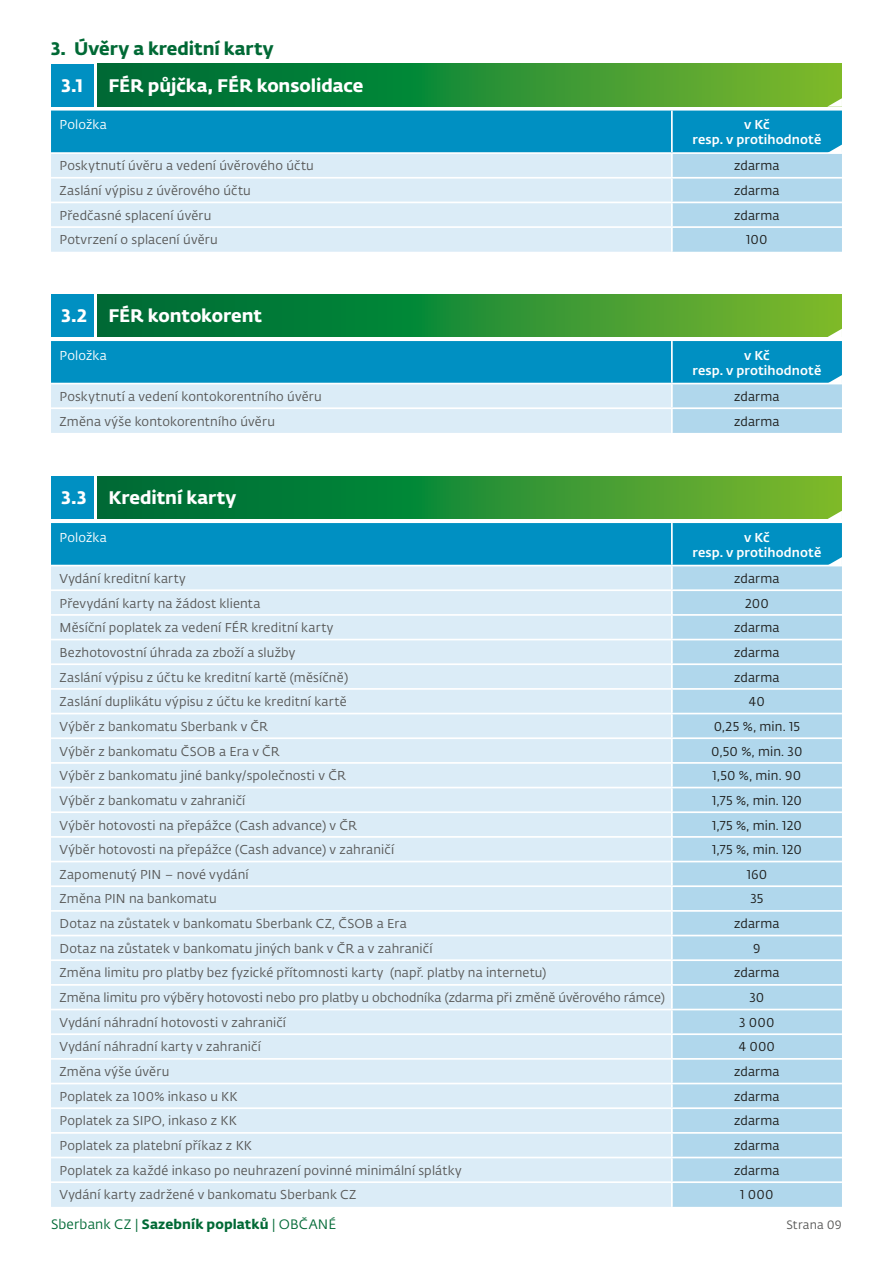
<style>
.page{position:relative;width:893px;height:1263px;background:#fff}
.page>*{position:absolute;margin:0;border:0;box-sizing:border-box;transform-origin:0 0}
.t1{font:18px "Fedra Sans Pro Bold LF";letter-spacing:-.005em;color:#fff}
.t2{font:18px "Fedra Sans Pro Bold LF";letter-spacing:-.005em;color:#006935}
.t3{font:13.5px "Fedra Sans Pro Book LF";letter-spacing:.01em;color:#006935}
.t4{font:12.75px "Fedra Sans Pro Book LF";letter-spacing:.01em;color:#575756}
.t5{font:12.75px "Fedra Sans Pro Book LF";letter-spacing:.01em;color:#1d1d1b}
.t6{font:12.75px/15.3px "Fedra Sans Pro Medium LF";letter-spacing:.01em;color:#fff;text-align:center}
.t7{font:12.75px "Fedra Sans Pro Book LF";letter-spacing:.01em;color:#fff}
.t8{font:12px "Fedra Sans Pro Book LF";letter-spacing:.015em;color:#575756}
.s1{font-family:"Fedra Sans Pro Bold LF"}
</style>
<div class="page">
<svg style="left:98px;top:64px;width:744px;height:34px;background:#2a8f33"></svg>
<svg style="left:98px;top:294px;width:744px;height:35px;background:#2a8f33"></svg>
<div style="left:51px;top:64px;width:43px;height:42px;background:#0090c2"></div>
<div style="left:51px;top:294px;width:43px;height:43px;background:#0090c2"></div>
<svg style="left:51px;top:98px;width:791px;height:154px;background:#92ccdd"></svg>
<svg style="left:51px;top:329px;width:791px;height:104px;background:#74bfd3"></svg>
<svg style="left:98px;top:476px;width:744px;height:35px;background:#2a8f33"></svg>
<div style="left:51px;top:476px;width:43px;height:43px;background:#0090c2"></div>
<div style="left:51px;top:566px;width:620px;height:641px;background:#dbecf7"></div>
<div style="left:673px;top:566px;width:169px;height:641px;background:#b0d7ec"></div>
<hr style="left:51px;top:589px;width:621px;height:2px;background:#fff">
<hr style="left:672px;top:589px;width:170px;height:2px;background:#fff">
<hr style="left:51px;top:614px;width:621px;height:2px;background:#fff">
<hr style="left:672px;top:614px;width:170px;height:2px;background:#fff">
<hr style="left:51px;top:639px;width:621px;height:1px;background:#fff">
<hr style="left:672px;top:639px;width:170px;height:1px;background:#fff">
<hr style="left:51px;top:663px;width:621px;height:2px;background:#fff">
<hr style="left:672px;top:663px;width:170px;height:2px;background:#fff">
<hr style="left:51px;top:688px;width:621px;height:2px;background:#fff">
<hr style="left:672px;top:688px;width:170px;height:2px;background:#fff">
<hr style="left:51px;top:713px;width:621px;height:1px;background:#fff">
<hr style="left:672px;top:713px;width:170px;height:1px;background:#fff">
<hr style="left:51px;top:737px;width:621px;height:2px;background:#fff">
<hr style="left:672px;top:737px;width:170px;height:2px;background:#fff">
<hr style="left:51px;top:762px;width:621px;height:2px;background:#fff">
<hr style="left:672px;top:762px;width:170px;height:2px;background:#fff">
<hr style="left:51px;top:787px;width:621px;height:1px;background:#fff">
<hr style="left:672px;top:787px;width:170px;height:1px;background:#fff">
<hr style="left:51px;top:811px;width:621px;height:2px;background:#fff">
<hr style="left:672px;top:811px;width:170px;height:2px;background:#fff">
<hr style="left:51px;top:836px;width:621px;height:2px;background:#fff">
<hr style="left:672px;top:836px;width:170px;height:2px;background:#fff">
<hr style="left:51px;top:861px;width:621px;height:1px;background:#fff">
<hr style="left:672px;top:861px;width:170px;height:1px;background:#fff">
<hr style="left:51px;top:885px;width:621px;height:2px;background:#fff">
<hr style="left:672px;top:885px;width:170px;height:2px;background:#fff">
<hr style="left:51px;top:910px;width:621px;height:2px;background:#fff">
<hr style="left:672px;top:910px;width:170px;height:2px;background:#fff">
<hr style="left:51px;top:935px;width:621px;height:1px;background:#fff">
<hr style="left:672px;top:935px;width:170px;height:1px;background:#fff">
<hr style="left:51px;top:959px;width:621px;height:2px;background:#fff">
<hr style="left:672px;top:959px;width:170px;height:2px;background:#fff">
<hr style="left:51px;top:984px;width:621px;height:2px;background:#fff">
<hr style="left:672px;top:984px;width:170px;height:2px;background:#fff">
<hr style="left:51px;top:1009px;width:621px;height:1px;background:#fff">
<hr style="left:672px;top:1009px;width:170px;height:1px;background:#fff">
<hr style="left:51px;top:1033px;width:621px;height:2px;background:#fff">
<hr style="left:672px;top:1033px;width:170px;height:2px;background:#fff">
<hr style="left:51px;top:1058px;width:621px;height:2px;background:#fff">
<hr style="left:672px;top:1058px;width:170px;height:2px;background:#fff">
<hr style="left:51px;top:1083px;width:621px;height:1px;background:#fff">
<hr style="left:672px;top:1083px;width:170px;height:1px;background:#fff">
<hr style="left:51px;top:1107px;width:621px;height:2px;background:#fff">
<hr style="left:672px;top:1107px;width:170px;height:2px;background:#fff">
<hr style="left:51px;top:1132px;width:621px;height:2px;background:#fff">
<hr style="left:672px;top:1132px;width:170px;height:2px;background:#fff">
<hr style="left:51px;top:1157px;width:621px;height:1px;background:#fff">
<hr style="left:672px;top:1157px;width:170px;height:1px;background:#fff">
<hr style="left:51px;top:1181px;width:621px;height:2px;background:#fff">
<hr style="left:672px;top:1181px;width:170px;height:2px;background:#fff">
<svg style="left:51px;top:511px;width:791px;height:55px;background:#1f9bb4"></svg>
<h1 class="t2" style="left:51px;top:35px;width:224px">3. Úvěry a kreditní karty</h1>
<h1 class="t1" style="left:62px;top:71px;width:23px">3.1</h1>
<h1 class="t1" style="left:108px;top:71px;width:256px">FÉR půjčka, FÉR konsolidace</h1>
<p class="t7" style="left:60px;top:116px;width:49px">Položka</p>
<p class="t6" style="left:692px;top:116px;width:130px">v Kč<br>resp. v protihodnotě</p>
<p class="t4" style="left:60px;top:157px;width:256px">Poskytnutí úvěru a vedení úvěrového účtu</p>
<p class="t5" style="left:734px;top:157px;width:47px">zdarma</p>
<p class="t4" style="left:60px;top:182px;width:193px">Zaslání výpisu z úvěrového účtu</p>
<p class="t5" style="left:734px;top:182px;width:47px">zdarma</p>
<p class="t4" style="left:60px;top:206px;width:153px">Předčasné splacení úvěru</p>
<p class="t5" style="left:734px;top:206px;width:47px">zdarma</p>
<p class="t4" style="left:60px;top:231px;width:160px">Potvrzení o splacení úvěru</p>
<p class="t5" style="left:746px;top:231px;width:23px">100</p>
<h1 class="t1" style="left:62px;top:301px;width:202px">3.2 FÉR kontokorent</h1>
<p class="t7" style="left:60px;top:346px;width:49px">Položka</p>
<p class="t6" style="left:692px;top:347px;width:130px">v Kč<br>resp. v protihodnotě</p>
<p class="t4" style="left:60px;top:387px;width:264px">Poskytnutí a vedení kontokorentního úvěru</p>
<p class="t5" style="left:734px;top:387px;width:47px">zdarma</p>
<p class="t4" style="left:60px;top:412px;width:217px">Změna výše kontokorentního úvěru</p>
<p class="t5" style="left:734px;top:412px;width:47px">zdarma</p>
<h1 class="t1" style="left:62px;top:483px;width:176px">3.3 Kreditní karty</h1>
<p class="t7" style="left:60px;top:528px;width:49px">Položka</p>
<p class="t6" style="left:692px;top:529px;width:130px">v Kč<br>resp. v protihodnotě</p>
<p class="t4" style="left:60px;top:569px;width:128px">Vydání kreditní karty</p>
<p class="t5" style="left:734px;top:569px;width:47px">zdarma</p>
<p class="t4" style="left:60px;top:594px;width:202px">Převydání karty na žádost klienta</p>
<p class="t5" style="left:745px;top:594px;width:25px">200</p>
<p class="t4" style="left:60px;top:619px;width:275px">Měsíční poplatek za vedení FÉR kreditní karty</p>
<p class="t5" style="left:734px;top:619px;width:47px">zdarma</p>
<p class="t4" style="left:60px;top:643px;width:237px">Bezhotovostní úhrada za zboží a služby</p>
<p class="t5" style="left:734px;top:643px;width:47px">zdarma</p>
<p class="t4" style="left:60px;top:668px;width:290px">Zaslání výpisu z účtu ke kreditní kartě (měsíčně)</p>
<p class="t5" style="left:734px;top:668px;width:47px">zdarma</p>
<p class="t4" style="left:60px;top:693px;width:289px">Zaslání duplikátu výpisu z účtu ke kreditní kartě</p>
<p class="t5" style="left:749px;top:693px;width:18px">40</p>
<p class="t4" style="left:60px;top:717px;width:210px">Výběr z bankomatu Sberbank v ČR</p>
<p class="t5" style="left:714px;top:717px;width:88px">0,25 %, min. 15</p>
<p class="t4" style="left:60px;top:742px;width:222px">Výběr z bankomatu ČSOB a Era v ČR</p>
<p class="t5" style="left:711px;top:742px;width:93px">0,50 %, min. 30</p>
<p class="t4" style="left:60px;top:767px;width:288px">Výběr z bankomatu jiné banky/společnosti v ČR</p>
<p class="t5" style="left:713px;top:767px;width:90px">1,50 %, min. 90</p>
<p class="t4" style="left:60px;top:791px;width:187px">Výběr z bankomatu v zahraničí</p>
<p class="t5" style="left:712px;top:791px;width:91px">1,75 %, min. 120</p>
<p class="t4" style="left:60px;top:816px;width:299px">Výběr hotovosti na přepážce (Cash advance) v ČR</p>
<p class="t5" style="left:712px;top:816px;width:91px">1,75 %, min. 120</p>
<p class="t4" style="left:60px;top:841px;width:336px">Výběr hotovosti na přepážce (Cash advance) v zahraničí</p>
<p class="t5" style="left:712px;top:841px;width:91px">1,75 %, min. 120</p>
<p class="t4" style="left:60px;top:865px;width:191px">Zapomenutý PIN – nové vydání</p>
<p class="t5" style="left:747px;top:865px;width:22px">160</p>
<p class="t4" style="left:60px;top:890px;width:159px">Změna PIN na bankomatu</p>
<p class="t5" style="left:750px;top:890px;width:15px">35</p>
<p class="t4" style="left:60px;top:915px;width:349px">Dotaz na zůstatek v bankomatu Sberbank CZ, ČSOB a Era</p>
<p class="t5" style="left:734px;top:915px;width:47px">zdarma</p>
<p class="t4" style="left:60px;top:939px;width:375px">Dotaz na zůstatek v bankomatu jiných bank v ČR a v zahraničí</p>
<p class="t5" style="left:753px;top:939px;width:9px">9</p>
<p class="t4" style="left:60px;top:964px;width:488px">Změna limitu pro platby bez fyzické přítomnosti karty (např. platby na internetu)</p>
<p class="t5" style="left:734px;top:964px;width:47px">zdarma</p>
<p class="t4" style="left:60px;top:989px;width:607px">Změna limitu pro výběry hotovosti nebo pro platby u obchodníka (zdarma při změně úvěrového rámce)</p>
<p class="t5" style="left:749px;top:989px;width:16px">30</p>
<p class="t4" style="left:60px;top:1013px;width:228px">Vydání náhradní hotovosti v zahraničí</p>
<p class="t5" style="left:739px;top:1013px;width:37px">3 000</p>
<p class="t4" style="left:60px;top:1038px;width:203px">Vydání náhradní karty v zahraničí</p>
<p class="t5" style="left:739px;top:1038px;width:38px">4 000</p>
<p class="t4" style="left:60px;top:1063px;width:111px">Změna výše úvěru</p>
<p class="t5" style="left:734px;top:1063px;width:47px">zdarma</p>
<p class="t4" style="left:60px;top:1087px;width:180px">Poplatek za 100% inkaso u KK</p>
<p class="t5" style="left:734px;top:1087px;width:47px">zdarma</p>
<p class="t4" style="left:60px;top:1112px;width:179px">Poplatek za SIPO, inkaso z KK</p>
<p class="t5" style="left:734px;top:1112px;width:47px">zdarma</p>
<p class="t4" style="left:60px;top:1137px;width:194px">Poplatek za platební příkaz z KK</p>
<p class="t5" style="left:734px;top:1137px;width:47px">zdarma</p>
<p class="t4" style="left:60px;top:1161px;width:404px">Poplatek za každé inkaso po neuhrazení povinné minimální splátky</p>
<p class="t5" style="left:734px;top:1161px;width:47px">zdarma</p>
<p class="t4" style="left:60px;top:1186px;width:298px">Vydání karty zadržené v bankomatu Sberbank CZ</p>
<p class="t5" style="left:740px;top:1186px;width:35px">1 000</p>
<p class="t3" style="left:51px;top:1215px;width:287px">Sberbank CZ | <span class="s1">Sazebník poplatků</span> | OBČANÉ</p>
<p class="t8" style="left:786px;top:1216px;width:57px">Strana 09</p>
</div>
